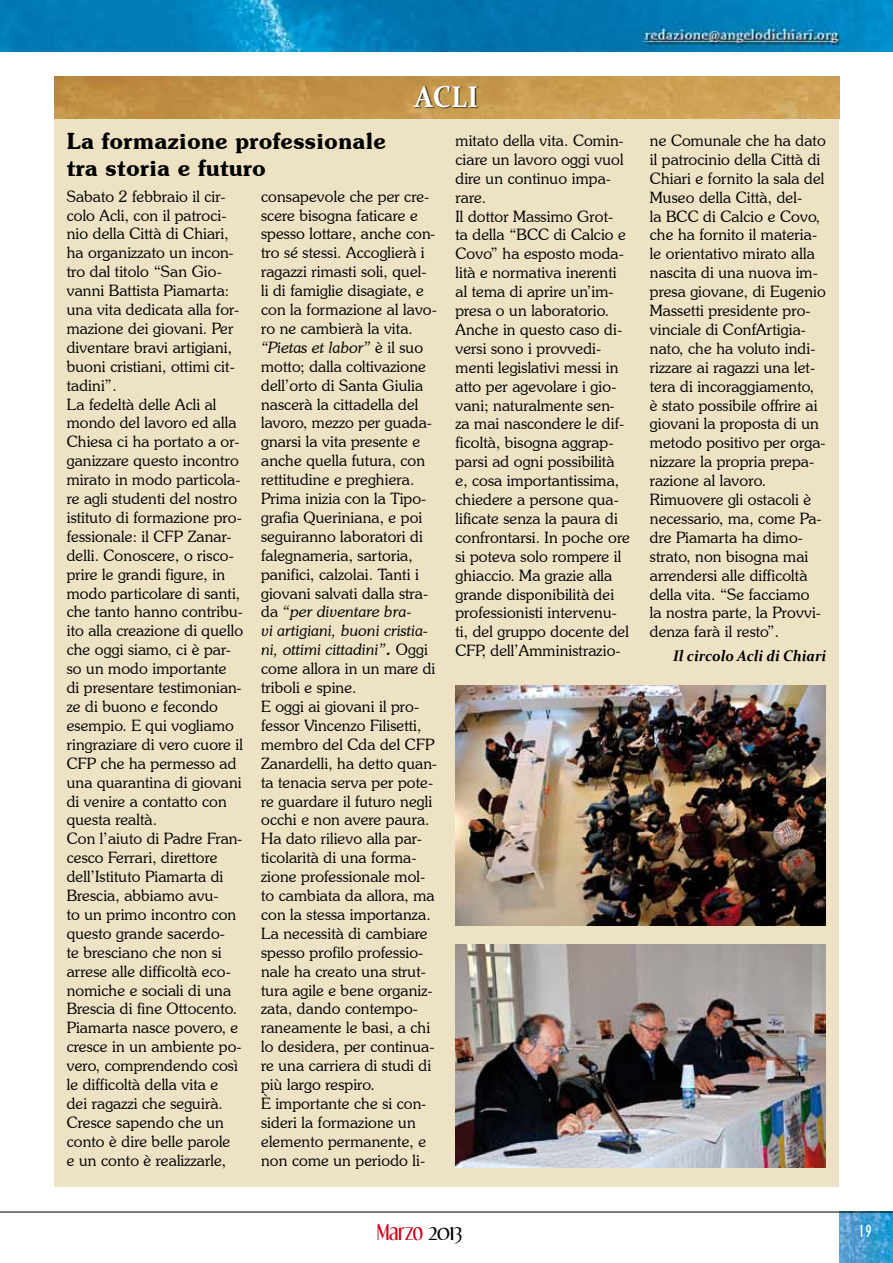
<style>
.page{position:relative;width:893px;height:1263px;background:#fff}
.page>*{position:absolute;margin:0;border:0;box-sizing:border-box;transform-origin:0 0}
.t1{font:700 30px "Constantia";color:#fff;scale:.94 1}
.t2{font:600 22.5px/27px "Souvenir IT Cby BT";letter-spacing:.01em;color:#000}
.t3{font:18.75px "Dream Orphans";color:#d10019}
.t4{font:condensed 18px "Gill Sans";color:#fff}
.t5{font:300 15.75px/18.9px "Souvenir IT Cby BT";letter-spacing:.005em;color:#000}
.t6{font:italic 700 15.3px "Constantia";color:#000;scale:.96 1}
.s1{font-style:italic}
.s2{font-weight:600;font-style:italic}
.s3{color:#000}
</style>
<div class="page">
<img style="left:839px;top:1213px;width:54px;height:50px">
<hr style="left:0;top:1212px;width:893px;height:1px;background:#000">
<img style="left:0;top:0;width:893px;height:51px">
<div style="left:54px;top:119px;width:785px;height:1067px;background:#ede2c4"></div>
<img style="left:54px;top:77px;width:785px;height:42px">
<div style="left:414px;top:86px;width:65px;height:23px;background:#000;opacity:.75"></div>
<img style="left:455px;top:686px;width:371px;height:239px">
<img style="left:455px;top:944px;width:371px;height:224px">
<h1 class="t1" style="left:415px;top:76px;width:70px">ACLI</h1>
<h2 class="t2" style="left:67px;top:127px;width:321px">La formazione professionale tra storia e futuro</h2>
<p class="t5" style="left:67px;top:186px;width:178px">Sabato 2 febbraio il cir&shy;colo Acli, con il patroci&shy;nio della Città di Chiari, ha organizzato un incon&shy;tro dal titolo “San Gio&shy;vanni Battista Piamarta: una vita dedicata alla for&shy;mazione dei giovani. Per diventare bravi artigiani, buoni cristiani, ottimi cit&shy;tadini”.<br>La fedeltà delle Acli al mondo del lavoro ed alla<br>Chiesa ci ha portato a or&shy;ganizzare questo incontro mirato in modo particola&shy;re agli studenti del nostro istituto di formazione pro&shy;fessionale: il CFP Zanar&shy;delli. Conoscere, o risco&shy;prire le grandi figure, in modo particolare di santi, che tanto hanno contribu&shy;ito alla creazione di quello che oggi siamo, ci è par&shy;so un modo importante di presentare testimonian&shy;ze di buono e fecondo esempio. E qui vogliamo ringraziare di vero cuore il<br>CFP che ha permesso ad una quarantina di giovani di venire a contatto con questa realtà.<br>Con l’aiuto di Padre Fran&shy;cesco Ferrari, direttore dell’Istituto Piamarta di<br>Brescia, abbiamo avu-<br>to un primo incontro con questo grande sacerdo-<br>te bresciano che non si arrese alle difficoltà eco&shy;nomiche e sociali di una<br>Brescia di fine Ottocento.<br>Piamarta nasce povero, e cresce in un ambiente po&shy;vero, comprendendo così le difficoltà della vita e<br>dei ragazzi che seguirà.<br>Cresce sapendo che un conto è dire belle parole<br>e un conto è realizzarle,</p>
<p class="t5" style="left:261px;top:186px;width:177px">consapevole che per cre&shy;scere bisogna faticare e spesso lottare, anche con&shy;tro sé stessi. Accoglierà i ragazzi rimasti soli, quel&shy;li di famiglie disagiate, e con la formazione al lavo&shy;ro ne cambierà la vita. <span class="s1">“Pietas et labor”</span> è il suo motto; dalla coltivazione dell’orto di Santa Giulia nascerà la cittadella del lavoro, mezzo per guada&shy;gnarsi la vita presente e anche quella futura, con rettitudine e preghiera.<br>Prima inizia con la Tipo&shy;grafia Queriniana, e poi seguiranno laboratori di falegnameria, sartoria, panifici, calzolai. Tanti i giovani salvati dalla stra&shy;da <span class="s1">“per diventare bra-<br>vi artigiani, buoni cristia&shy;ni, ottimi cittadini”</span><span class="s2">.</span> Oggi come allora in un mare di triboli e spine.<br>E oggi ai giovani il pro&shy;fessor Vincenzo Filisetti, membro del Cda del CFP<br>Zanardelli, ha detto quan&shy;ta tenacia serva per pote&shy;re guardare il futuro negli occhi e non avere paura.<br>Ha dato rilievo alla par&shy;ticolarità di una forma&shy;zione professionale mol&shy;to cambiata da allora, ma con la stessa importanza.<br>La necessità di cambiare spesso profilo professio&shy;nale ha creato una strut&shy;tura agile e bene organiz&shy;zata, dando contempo&shy;raneamente le basi, a chi lo desidera, per continua&shy;re una carriera di studi di più largo respiro.<br>È importante che si con&shy;sideri la formazione un elemento permanente, e non come un periodo li-</p>
<p class="t5" style="left:455px;top:131px;width:176px">mitato della vita. Comin&shy;ciare un lavoro oggi vuol dire un continuo impa&shy;rare.<br>Il dottor Massimo Grot-<br>ta della “BCC di Calcio e<br>Covo” ha esposto moda&shy;lità e normativa inerenti al tema di aprire un’im&shy;presa o un laboratorio.<br>Anche in questo caso di&shy;versi sono i provvedi&shy;menti legislativi messi in atto per agevolare i gio&shy;vani; naturalmente sen&shy;za mai nascondere le dif&shy;ficoltà, bisogna aggrap&shy;parsi ad ogni possibilità e, cosa importantissima, chiedere a persone qua&shy;lificate senza la paura di confrontarsi. In poche ore si poteva solo rompere il ghiaccio. Ma grazie alla grande disponibilità dei professionisti intervenu&shy;ti, del gruppo docente del<br>CFP, dell’Amministrazio-</p>
<p class="t5" style="left:650px;top:131px;width:178px">ne Comunale che ha dato il patrocinio della Città di<br>Chiari e fornito la sala del<br>Museo della Città, del-<br>la BCC di Calcio e Covo, che ha fornito il materia&shy;le orientativo mirato alla nascita di una nuova im&shy;presa giovane, di Eugenio<br>Massetti presidente pro&shy;vinciale di ConfArtigia&shy;nato, che ha voluto indi&shy;rizzare ai ragazzi una let&shy;tera di incoraggiamento,<br>è stato possibile offrire ai giovani la proposta di un metodo positivo per orga&shy;nizzare la propria prepa&shy;razione al lavoro.<br>Rimuovere gli ostacoli è necessario, ma, come Pa&shy;dre Piamarta ha dimo&shy;strato, non bisogna mai arrendersi alle difficoltà della vita. “Se facciamo<br>la nostra parte, la Provvi&shy;denza farà il resto”.</p>
<p class="t6" style="left:673px;top:645px;width:161px">Il circolo Acli di Chiari</p>
<p class="t3" style="left:377px;top:1221px;width:86px">Marzo <span class="s3">2013</span></p>
<p class="t4" style="left:859px;top:1221px;width:15px">19</p>
</div>
